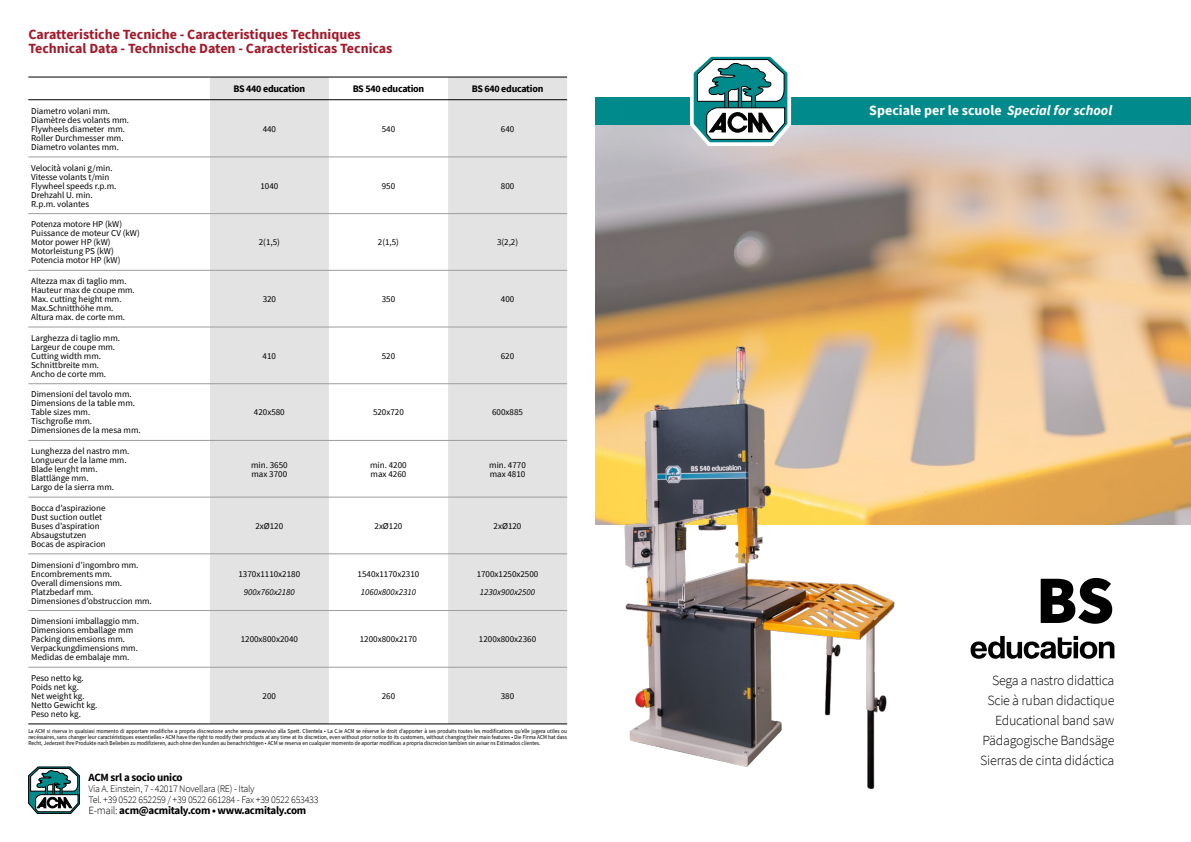
<style>
.page{position:relative;width:1191px;height:842px;background:#fff}
.page>*{position:absolute;margin:0;border:0;box-sizing:border-box;transform-origin:0 0}
.t1{font:900 68px "Source Sans Pro";color:#000}
.t2{font:700 14px/14px "Source Sans Pro";color:#a2192a}
.t3{font:300 14px/20px "Source Sans Pro";letter-spacing:-.02em;color:#000;text-align:right}
.t4{font:700 14px "Source Sans Pro";color:#fff}
.t5{font:700 11px "Source Sans Pro";letter-spacing:-.025em;color:#000}
.t6{font:300 10px/11px "Source Sans Pro";letter-spacing:-.025em;color:#000}
.t7{font:700 10px "Source Sans Pro";letter-spacing:-.025em;color:#000}
.t8{font:9px/9px "Source Sans Pro";color:#000}
.t9{font:italic 9px "Source Sans Pro";color:#000}
.t10{font:6px/6px "Source Sans Pro";color:#000;text-align:justify;scale:.9 1}
.s1{font-weight:300}
.s2{font-style:italic}
</style>
<div class="page">
<div style="left:210px;top:78px;width:357px;height:645px;background:#e3e3e3"></div>
<svg style="left:28px;top:100px;width:420px;height:623px"></svg>
<hr style="left:28px;top:99px;width:182px;height:1px;background:#000">
<hr style="left:28px;top:157px;width:182px;height:1px;background:#9d9d9c">
<hr style="left:210px;top:157px;width:119px;height:1px;background:#9d9d9c">
<hr style="left:329px;top:157px;width:119px;height:1px;background:#9d9d9c">
<hr style="left:448px;top:157px;width:119px;height:1px;background:#9d9d9c">
<hr style="left:28px;top:213px;width:182px;height:1px;background:#9d9d9c">
<hr style="left:210px;top:213px;width:119px;height:1px;background:#9d9d9c">
<hr style="left:329px;top:213px;width:119px;height:1px;background:#9d9d9c">
<hr style="left:448px;top:213px;width:119px;height:1px;background:#9d9d9c">
<hr style="left:28px;top:270px;width:182px;height:1px;background:#9d9d9c">
<hr style="left:210px;top:270px;width:119px;height:1px;background:#9d9d9c">
<hr style="left:329px;top:270px;width:119px;height:1px;background:#9d9d9c">
<hr style="left:448px;top:270px;width:119px;height:1px;background:#9d9d9c">
<hr style="left:28px;top:327px;width:182px;height:1px;background:#9d9d9c">
<hr style="left:210px;top:327px;width:119px;height:1px;background:#9d9d9c">
<hr style="left:329px;top:327px;width:119px;height:1px;background:#9d9d9c">
<hr style="left:448px;top:327px;width:119px;height:1px;background:#9d9d9c">
<hr style="left:28px;top:383px;width:182px;height:1px;background:#9d9d9c">
<hr style="left:210px;top:383px;width:119px;height:1px;background:#9d9d9c">
<hr style="left:329px;top:383px;width:119px;height:1px;background:#9d9d9c">
<hr style="left:448px;top:383px;width:119px;height:1px;background:#9d9d9c">
<hr style="left:28px;top:440px;width:182px;height:1px;background:#9d9d9c">
<hr style="left:210px;top:440px;width:119px;height:1px;background:#9d9d9c">
<hr style="left:329px;top:440px;width:119px;height:1px;background:#9d9d9c">
<hr style="left:448px;top:440px;width:119px;height:1px;background:#9d9d9c">
<hr style="left:28px;top:497px;width:182px;height:1px;background:#9d9d9c">
<hr style="left:210px;top:497px;width:119px;height:1px;background:#9d9d9c">
<hr style="left:329px;top:497px;width:119px;height:1px;background:#9d9d9c">
<hr style="left:448px;top:497px;width:119px;height:1px;background:#9d9d9c">
<hr style="left:28px;top:554px;width:182px;height:1px;background:#9d9d9c">
<hr style="left:210px;top:554px;width:119px;height:1px;background:#9d9d9c">
<hr style="left:329px;top:554px;width:119px;height:1px;background:#9d9d9c">
<hr style="left:448px;top:554px;width:119px;height:1px;background:#9d9d9c">
<hr style="left:28px;top:610px;width:182px;height:1px;background:#9d9d9c">
<hr style="left:210px;top:610px;width:119px;height:1px;background:#9d9d9c">
<hr style="left:329px;top:610px;width:119px;height:1px;background:#9d9d9c">
<hr style="left:448px;top:610px;width:119px;height:1px;background:#9d9d9c">
<hr style="left:28px;top:667px;width:182px;height:1px;background:#9d9d9c">
<hr style="left:210px;top:667px;width:119px;height:1px;background:#9d9d9c">
<hr style="left:329px;top:667px;width:119px;height:1px;background:#9d9d9c">
<hr style="left:448px;top:667px;width:119px;height:1px;background:#9d9d9c">
<hr style="left:210px;top:99px;width:119px;height:1px;background:#000">
<hr style="left:448px;top:99px;width:119px;height:1px;background:#000">
<hr style="left:28px;top:77px;width:182px;height:1px;background:#000">
<hr style="left:210px;top:77px;width:119px;height:1px;background:#000">
<hr style="left:329px;top:77px;width:119px;height:1px;background:#000">
<hr style="left:448px;top:77px;width:119px;height:1px;background:#000">
<hr style="left:329px;top:99px;width:119px;height:1px;background:#000">
<hr style="left:28px;top:723px;width:182px;height:1px;background:#000">
<hr style="left:210px;top:723px;width:119px;height:1px;background:#000">
<hr style="left:329px;top:723px;width:119px;height:1px;background:#000">
<hr style="left:448px;top:723px;width:119px;height:1px;background:#000">
<svg style="left:28px;top:766px;width:52px;height:48px"></svg>
<img style="left:595px;top:125px;width:596px;height:399px">
<img style="left:614px;top:334px;width:307px;height:456px">
<div style="left:595px;top:98px;width:596px;height:27px;background:#008a8b"></div>
<svg style="left:686px;top:56px;width:108px;height:91px"></svg>
<svg style="left:970px;top:636px;width:144px;height:23px"></svg>
<h2 class="t2" style="left:28px;top:27px;width:366px">Caratteristiche Tecniche - Caracteristiques Techniques<br>Technical Data - Technische Daten - Caracteristicas Tecnicas</h2>
<p class="t8" style="left:31px;top:106px;width:99px">Diametro volani mm.<br>Diamètre des volants mm.<br>Flywheels diameter mm.<br>Roller Durchmesser mm.<br>Diametro volantes mm.</p>
<p class="t8" style="left:31px;top:163px;width:87px">Velocità volani g/min.<br>Vitesse volants t/min<br>Flywheel speeds r.p.m.<br>Drehzahl U. min.<br>R.p.m. volantes</p>
<p class="t8" style="left:31px;top:220px;width:110px">Potenza motore HP (kW)<br>Puissance de moteur CV (kW)<br>Motor power HP (kW)<br>Motorleistung PS (kW)<br>Potencia motor HP (kW)</p>
<p class="t8" style="left:31px;top:276px;width:105px">Altezza max di taglio mm.<br>Hauteur max de coupe mm.<br>Max. cutting height mm.<br>Max.Schnitthöhe mm.<br>Altura max. de corte mm.</p>
<p class="t8" style="left:31px;top:333px;width:90px">Larghezza di taglio mm.<br>Largeur de coupe mm.<br>Cutting width mm.<br>Schnittbreite mm.<br>Ancho de corte mm.</p>
<p class="t8" style="left:31px;top:390px;width:111px">Dimensioni del tavolo mm.<br>Dimensions de la table mm.<br>Table sizes mm.<br>Tischgroße mm.<br>Dimensiones de la mesa mm.</p>
<p class="t8" style="left:31px;top:447px;width:100px">Lunghezza del nastro mm.<br>Longueur de la lame mm.<br>Blade lenght mm.<br>Blattlänge mm.<br>Largo de la sierra mm.</p>
<p class="t8" style="left:31px;top:503px;width:76px">Bocca d’aspirazione<br>Dust suction outlet<br>Buses d’aspiration<br>Absaugstutzen<br>Bocas de aspiracion</p>
<p class="t7" style="left:233px;top:82px;width:73px">BS 440 education</p>
<p class="t7" style="left:353px;top:82px;width:73px">BS 540 education</p>
<p class="t7" style="left:472px;top:82px;width:73px">BS 640 education</p>
<p class="t8" style="left:263px;top:124px;width:15px">440</p>
<p class="t8" style="left:382px;top:124px;width:15px">540</p>
<p class="t8" style="left:501px;top:124px;width:15px">640</p>
<p class="t8" style="left:260px;top:181px;width:19px">1040</p>
<p class="t8" style="left:382px;top:181px;width:15px">950</p>
<p class="t8" style="left:501px;top:181px;width:15px">800</p>
<p class="t8" style="left:259px;top:238px;width:23px">2(1,5)</p>
<p class="t8" style="left:378px;top:238px;width:23px">2(1,5)</p>
<p class="t8" style="left:497px;top:238px;width:23px">3(2,2)</p>
<p class="t8" style="left:263px;top:294px;width:15px">320</p>
<p class="t8" style="left:382px;top:294px;width:15px">350</p>
<p class="t8" style="left:501px;top:294px;width:15px">400</p>
<p class="t8" style="left:263px;top:351px;width:15px">410</p>
<p class="t8" style="left:382px;top:351px;width:15px">520</p>
<p class="t8" style="left:501px;top:351px;width:15px">620</p>
<p class="t8" style="left:254px;top:408px;width:32px">420x580</p>
<p class="t8" style="left:373px;top:408px;width:32px">520x720</p>
<p class="t8" style="left:492px;top:408px;width:32px">600x885</p>
<p class="t8" style="left:251px;top:460px;width:38px">min. 3650 max 3700</p>
<p class="t8" style="left:370px;top:460px;width:38px">min. 4200 max 4260</p>
<p class="t8" style="left:489px;top:460px;width:38px">min. 4770 max 4810</p>
<p class="t8" style="left:255px;top:521px;width:29px">2xØ120</p>
<p class="t8" style="left:374px;top:521px;width:29px">2xØ120</p>
<p class="t8" style="left:493px;top:521px;width:29px">2xØ120</p>
<p class="t8" style="left:31px;top:560px;width:122px">Dimensioni d’ingombro mm.<br>Encombrements mm.<br>Overall dimensions mm.<br>Platzbedarf mm.<br>Dimensiones d’obstruccion mm.</p>
<p class="t8" style="left:238px;top:569px;width:63px">1370x1110x2180</p>
<p class="t9" style="left:244px;top:586px;width:52px">900x760x2180</p>
<p class="t8" style="left:357px;top:569px;width:63px">1540x1170x2310</p>
<p class="t9" style="left:361px;top:586px;width:57px">1060x800x2310</p>
<p class="t8" style="left:477px;top:569px;width:63px">1700x1250x2500</p>
<p class="t9" style="left:480px;top:586px;width:57px">1230x900x2500</p>
<p class="t8" style="left:31px;top:617px;width:109px">Dimensioni imballaggio mm.<br>Dimensions emballage mm<br>Packing dimensions mm.<br>Verpackungdimensions mm.<br>Medidas de embalaje mm.</p>
<p class="t8" style="left:31px;top:673px;width:68px">Peso netto kg.<br>Poids net kg.<br>Net weight kg.<br>Netto Gewicht kg.<br>Peso neto kg.</p>
<p class="t8" style="left:241px;top:635px;width:59px">1200x800x2040</p>
<p class="t8" style="left:360px;top:635px;width:59px">1200x800x2170</p>
<p class="t8" style="left:479px;top:635px;width:59px">1200x800x2360</p>
<p class="t8" style="left:263px;top:691px;width:15px">200</p>
<p class="t8" style="left:382px;top:691px;width:15px">260</p>
<p class="t8" style="left:501px;top:691px;width:15px">380</p>
<p class="t10" style="left:28px;top:728px;width:600px">La ACM si riserva in qualsiasi momento di apportare modifiche a propria discrezione anche senza preavviso alla Spett. Clientela • La C.ie ACM se réserve le droit d’apporter à ses produits toutes les modifications qu’elle jugera utiles ou necéssaires, sans changer leur caractéristiques essentielles • ACM have the right to modify their products at any time at its discretion, even without prior notice to its customers, without changing their main features • Die Firma ACM hat dass Recht, Jederzeit Ihre Produkte nach Belieben zu modifizieren, auch ohne den kunden au benachrichtigen • ACM se reserva en cualquier momento de aportar modificas a propria discrecion tambien sin avisar ns Estimados clientes.</p>
<p class="t5" style="left:88px;top:769px;width:96px">ACM srl a socio unico</p>
<p class="t6" style="left:88px;top:783px;width:232px">Via A. Einstein, 7 - 42017 Novellara (RE) - Italy<br>Tel. +39 0522 652259 / +39 0522 661284 - Fax +39 0522 653433</p>
<p class="t5" style="left:88px;top:802px;width:219px"><span class="s1">E-mail:</span> acm@acmitaly.com • www.acmitaly.com</p>
<h2 class="t4" style="left:869px;top:101px;width:244px">Speciale per le scuole <span class="s2">Special for school</span></h2>
<h1 class="t1" style="left:1035px;top:553px;width:80px">BS</h1>
<h2 class="t3" style="left:980px;top:671px;width:136px">Sega a nastro didattica<br>Scie à ruban didactique<br>Educational band saw<br>Pädagogische Bandsäge<br>Sierras de cinta didáctica</h2>
</div>
